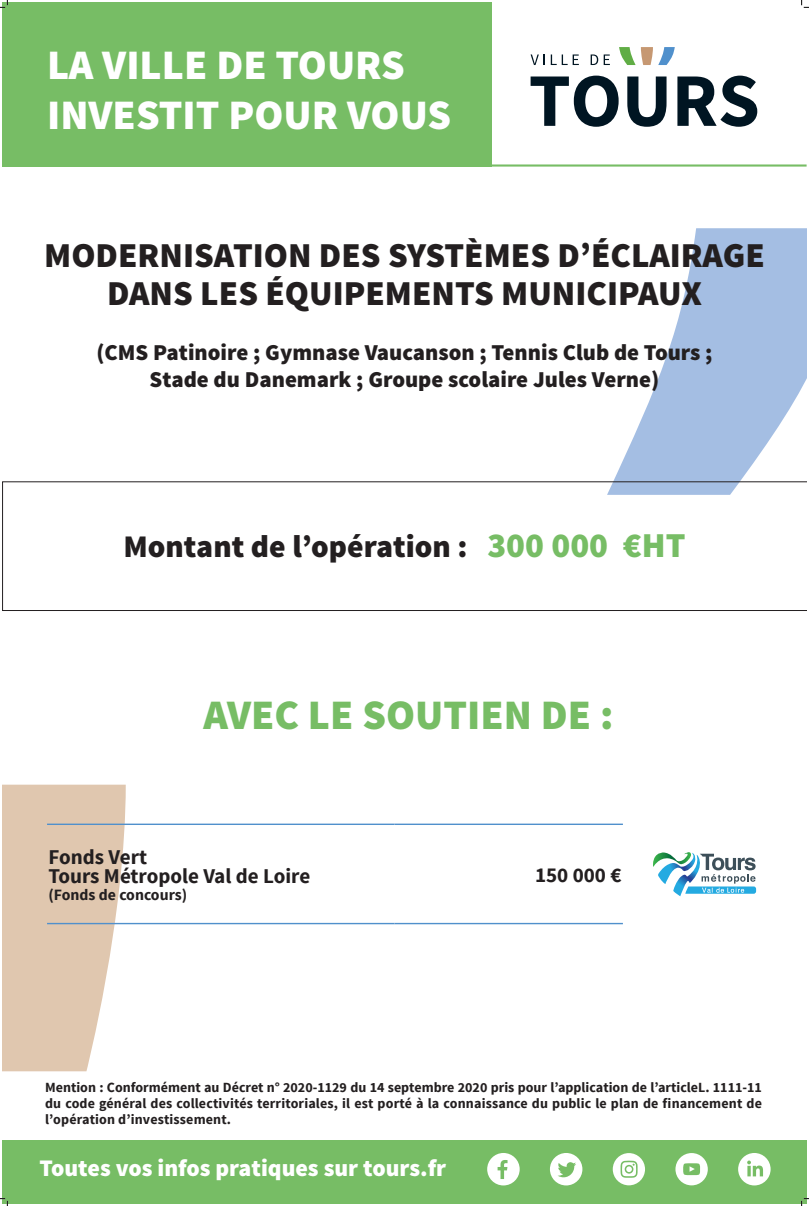
<style>
.page{position:relative;width:809px;height:1206px;background:#fff}
.page>*{position:absolute;margin:0;border:0;box-sizing:border-box;transform-origin:0 0}
.t1{font:900 42px/50.4px "Source Sans Pro";color:#fff}
.t2{font:900 42px "Source Sans Pro";color:#77bd65}
.t3{font:900 35px/38.5px "Source Sans Pro";color:#231f20;text-align:center}
.t4{font:900 31.5px "Source Sans Pro";color:#231f20}
.t5{font:900 23.8px "Source Sans Pro";color:#fff}
.t6{font:900 22.75px/27.3px "Source Sans Pro";color:#231f20;text-align:center}
.t7{font:700 21px/19.2px "Source Sans Pro";color:#231f20}
.t8{font:700 15.75px "Source Sans Pro";color:#231f20}
.t9{font:700 14px/16.1px "Source Sans Pro";letter-spacing:.01em;color:#231f20;text-align:justify}
.s1{font-size:35px;color:#77bd65}
</style>
<div class="page">
<div style="left:2px;top:2px;width:490px;height:164px;background:#77bd65"></div>
<hr style="left:2px;top:164px;width:804px;height:2px;background:#77bd65">
<svg style="left:530px;top:76px;width:88px;height:51px"></svg>
<svg style="left:627px;top:76px;width:39px;height:51px"></svg>
<svg style="left:677px;top:76px;width:80px;height:51px"></svg>
<svg style="left:530px;top:54px;width:14px;height:11px"></svg>
<svg style="left:550px;top:54px;width:28px;height:11px"></svg>
<svg style="left:590px;top:54px;width:19px;height:11px"></svg>
<svg style="left:658px;top:47px;width:16px;height:18px"></svg>
<svg style="left:619px;top:47px;width:33px;height:18px"></svg>
<svg style="left:613px;top:228px;width:193px;height:253px;fill:#a4bee3"></svg>
<svg style="left:2px;top:784px;width:124px;height:287px;background:#e3cdb8"></svg>
<div style="left:2px;top:1140px;width:804px;height:63px;background:#77bd65"></div>
<div style="left:487px;top:1152px;width:32px;height:33px;background:#fff;border-radius:50%"></div>
<svg style="left:497px;top:1160px;width:10px;height:18px"></svg>
<div style="left:550px;top:1152px;width:32px;height:33px;background:#fff;border-radius:50%"></div>
<svg style="left:558px;top:1162px;width:18px;height:15px"></svg>
<svg style="left:612px;top:1152px;width:33px;height:33px"></svg>
<svg style="left:620px;top:1160px;width:17px;height:17px"></svg>
<div style="left:675px;top:1152px;width:32px;height:33px;background:#fff;border-radius:50%"></div>
<svg style="left:683px;top:1163px;width:17px;height:12px"></svg>
<div style="left:738px;top:1152px;width:32px;height:33px;background:#fff;border-radius:50%"></div>
<svg style="left:747px;top:1160px;width:15px;height:16px"></svg>
<hr style="left:47px;top:823px;width:347px;height:1px;background:#5090cc">
<hr style="left:394px;top:823px;width:228px;height:1px;background:#5090cc">
<hr style="left:47px;top:922px;width:347px;height:2px;background:#5090cc">
<hr style="left:394px;top:922px;width:228px;height:2px;background:#5090cc">
<svg style="left:2px;top:481px;width:804px;height:129px"></svg>
<svg style="left:653px;top:852px;width:103px;height:44px"></svg>
<svg style="left:0;top:0;width:8px;height:8px"></svg>
<svg style="left:0;top:1198px;width:8px;height:7px"></svg>
<svg style="left:801px;top:0;width:7px;height:8px"></svg>
<svg style="left:801px;top:1198px;width:7px;height:7px"></svg>
<h1 class="t1" style="left:47px;top:41px;width:405px">LA VILLE DE TOURS<br>INVESTIT POUR VOUS</h1>
<h2 class="t3" style="left:44px;top:237px;width:722px">MODERNISATION DES SYSTÈMES D’ÉCLAIRAGE<br>DANS LES ÉQUIPEMENTS MUNICIPAUX</h2>
<h3 class="t6" style="left:96px;top:339px;width:617px">(CMS Patinoire ; Gymnase Vaucanson ; Tennis Club de Tours ;<br>Stade du Danemark ; Groupe scolaire Jules Verne)</h3>
<h3 class="t4" style="left:123px;top:526px;width:563px">Montant de l’opération : <span class="s1">300 000 €HT</span></h3>
<h1 class="t2" style="left:203px;top:687px;width:411px">AVEC LE SOUTIEN DE :</h1>
<h3 class="t7" style="left:48px;top:848px;width:263px">Fonds Vert<br>Tours Métropole Val de Loire</h3>
<p class="t8" style="left:48px;top:884px;width:140px">(Fonds de concours)</p>
<h3 class="t7" style="left:535px;top:865px;width:88px">150 000 €</h3>
<p class="t9" style="left:45px;top:1079px;width:718px">Mention : Conformément au Décret n° 2020-1129 du 14 septembre 2020 pris pour l’application de l’articleL. 1111-11 du code général des collectivités territoriales, il est porté à la connaissance du public le plan de financement de l’opération d’investissement.</p>
<h3 class="t5" style="left:40px;top:1151px;width:408px">Toutes vos infos pratiques sur tours.fr</h3>
</div>
